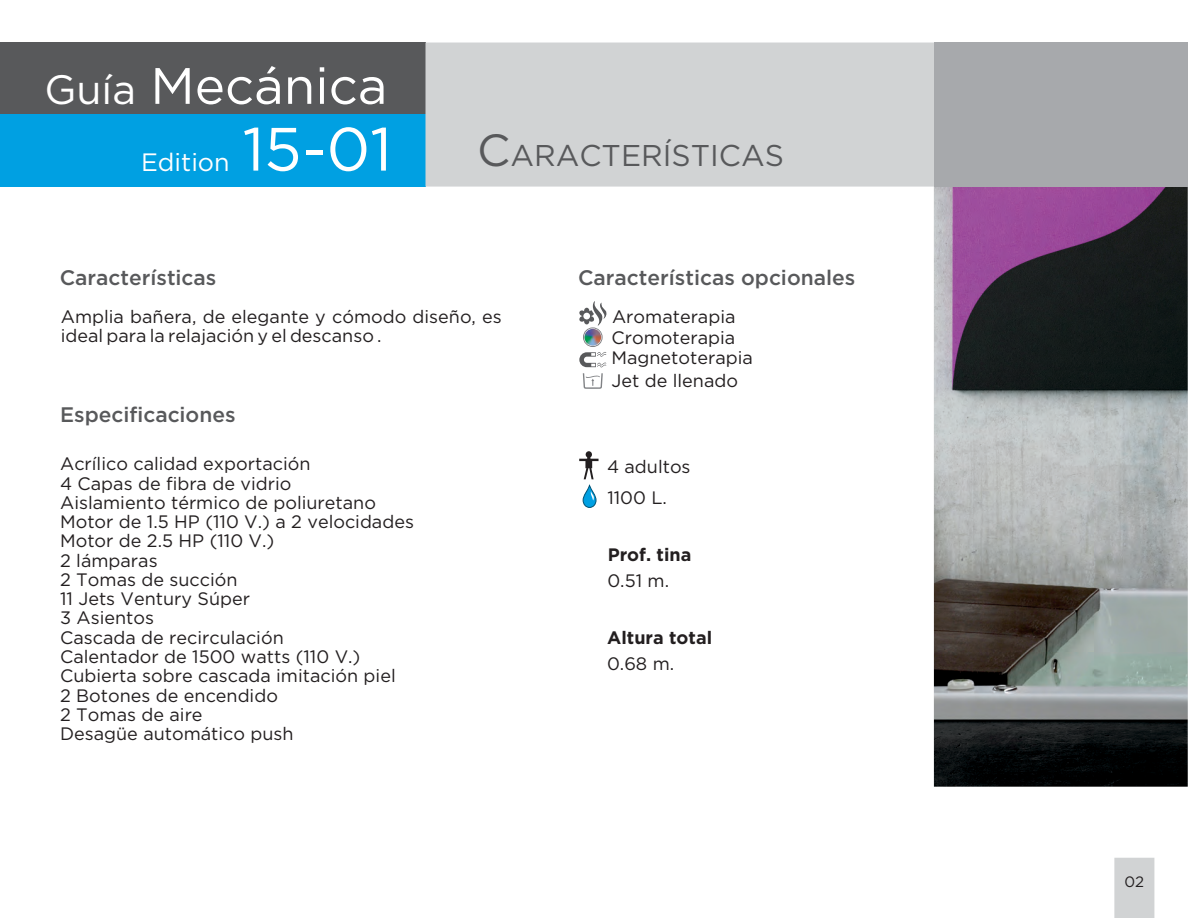
<style>
.page{position:relative;width:1188px;height:918px;background:#fff}
.page>*{position:absolute;margin:0;border:0;box-sizing:border-box;transform-origin:0 0}
.t1{font:61.05px "Gotham";color:#fff}
.t2{font:51.15px "Gotham";color:#fff}
.t3{font:30px "Gotham";color:#58595b}
.t4{font:25.05px "Gotham";color:#fff}
.t5{font:500 21px "Gotham";color:#58595b}
.t6{font:18px/19.2px "Gotham";color:#231f20}
.t7{font:700 18px "Gotham";color:#231f20}
.t8{font:15px "Gotham";color:#231f20}
.s1{font-size:40.95px}
.s2{font-size:45px}
</style>
<div class="page">
<svg style="left:579px;top:451px;width:20px;height:28px"></svg>
<svg style="left:583px;top:485px;width:13px;height:23px"></svg>
<img style="left:934px;top:187px;width:254px;height:600px">
<svg style="left:579px;top:301px;width:28px;height:88px"></svg>
<div style="left:1114px;top:858px;width:40px;height:60px;background:#d1d3d4"></div>
<div style="left:0;top:43px;width:426px;height:72px;background:#58595b"></div>
<div style="left:0;top:115px;width:426px;height:72px;background:#00a0e2"></div>
<div style="left:426px;top:43px;width:508px;height:144px;background:#d1d3d4"></div>
<div style="left:934px;top:43px;width:254px;height:144px;background:#a7a9ac"></div>
<h2 class="t2" style="left:44px;top:67px;width:345px"><span class="s1">Guía</span> Mecánica</h2>
<h3 class="t4" style="left:141px;top:153px;width:90px">Edition</h3>
<h1 class="t1" style="left:243px;top:126px;width:151px">15-01</h1>
<h3 class="t3" style="left:477px;top:144px;width:308px"><span class="s2">C</span>ARACTERÍSTICAS</h3>
<p class="t5" style="left:60px;top:270px;width:158px">Características</p>
<p class="t5" style="left:578px;top:270px;width:279px">Características opcionales</p>
<p class="t6" style="left:61px;top:308px;width:443px">Amplia bañera, de elegante y cómodo diseño, es ideal para la relajación y el descanso .</p>
<p class="t5" style="left:60px;top:406px;width:177px">Especificaciones</p>
<p class="t6" style="left:60px;top:456px;width:355px">Acrílico calidad exportación<br>4 Capas de fibra de vidrio<br>Aislamiento térmico de poliuretano<br>Motor de 1.5 HP (110 V.) a 2 velocidades<br>Motor de 2.5 HP (110 V.)<br>2 lámparas<br>2 Tomas de succión<br>11 Jets Ventury Súper<br>3 Asientos<br>Cascada de recirculación<br>Calentador de 1500 watts (110 V.)<br>Cubierta sobre cascada imitación piel<br>2 Botones de encendido<br>2 Tomas de aire<br>Desagüe automático push</p>
<p class="t6" style="left:612px;top:308px;width:125px">Aromaterapia</p>
<p class="t6" style="left:612px;top:328px;width:143px;line-height:20.7px">Cromoterapia<br>Magnetoterapia</p>
<p class="t6" style="left:612px;top:373px;width:128px">Jet de llenado</p>
<p class="t6" style="left:607px;top:452px;width:85px;line-height:31.2px">4 adultos<br>1100 L.</p>
<p class="t7" style="left:608px;top:548px;width:85px">Prof. tina</p>
<p class="t6" style="left:607px;top:573px;width:63px">0.51 m.</p>
<p class="t7" style="left:607px;top:630px;width:106px">Altura total</p>
<p class="t6" style="left:607px;top:656px;width:69px">0.68 m.</p>
<p class="t8" style="left:1125px;top:876px;width:21px">02</p>
</div>
